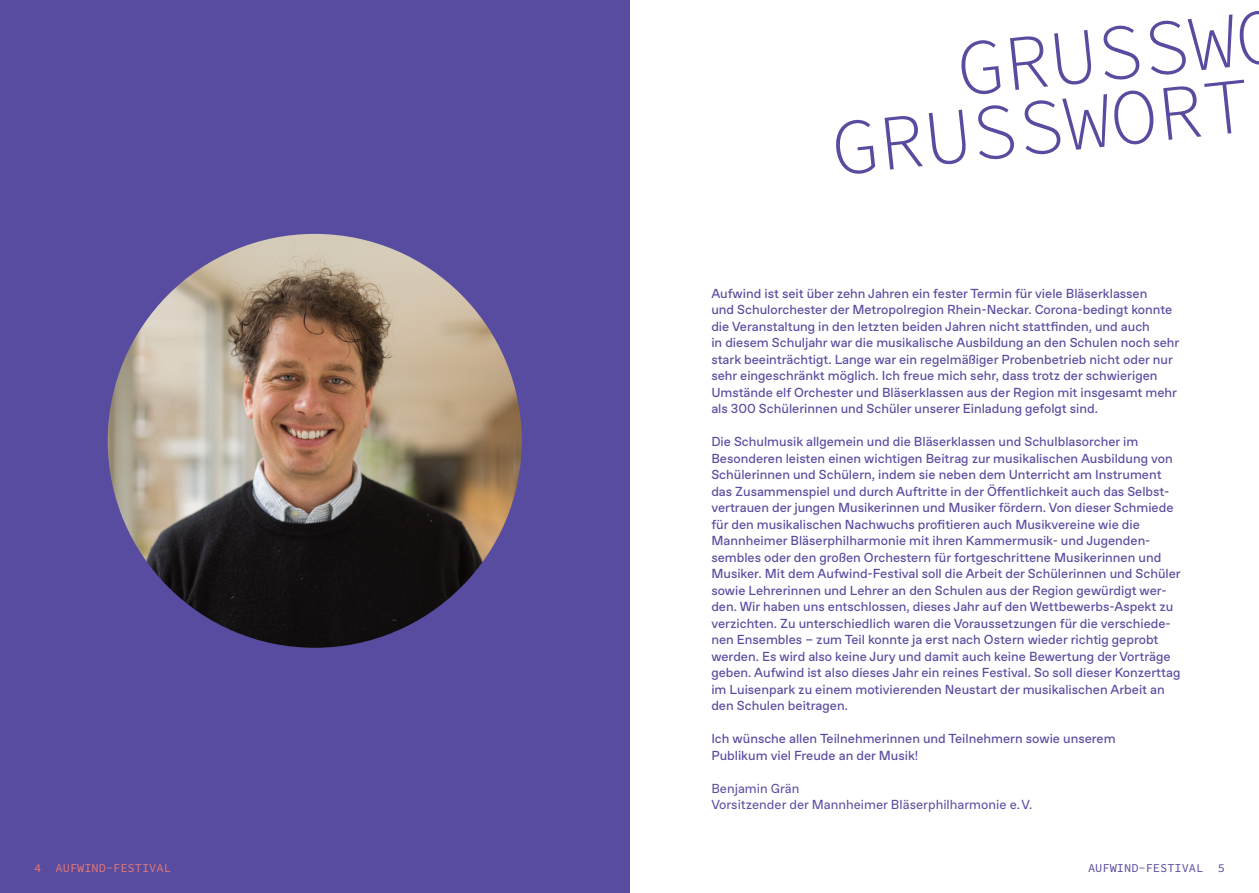
<style>
.page{position:relative;width:1259px;height:893px;background:#fff}
.page>*{position:absolute;margin:0;border:0;box-sizing:border-box;transform-origin:0 0}
.t1{font:13.05px/16.5px "Muto Regular V3";color:#574c9f}
.t2{font:13.05px "Muto Book V3";color:#574c9f}
.t3{font:12px "Source Code Pro";color:#e77775}
.t4{font:12px "Source Code Pro";color:#574c9f}
</style>
<div class="page">
<div style="left:0;top:0;width:629px;height:893px;background:#574c9f"></div>
<svg style="left:836px;top:119px;width:39px;height:55px"></svg>
<svg style="left:884px;top:10px;width:375px;height:160px"></svg>
<img style="left:108px;top:234px;width:414px;height:414px;border-radius:207px">
<p class="t1" style="left:711px;top:285px;width:469px">Aufwind ist seit über zehn Jahren ein fester Termin für viele Bläserklassen<br>und Schulorchester der Metropolregion Rhein-Neckar. Corona-bedingt konnte die Veranstaltung in den letzten beiden Jahren nicht stattfinden, und auch<br>in diesem Schuljahr war die musikalische Ausbildung an den Schulen noch sehr stark beeinträchtigt. Lange war ein regelmäßiger Probenbetrieb nicht oder nur sehr eingeschränkt möglich. Ich freue mich sehr, dass trotz der schwierigen Umstände elf Orchester und Bläserklassen aus der Region mit insgesamt mehr als 300 Schülerinnen und Schüler unserer Einladung gefolgt sind.</p>
<p class="t1" style="left:711px;top:433px;width:471px">Die Schulmusik allgemein und die Bläserklassen und Schulblasorcher im Besonderen leisten einen wichtigen Beitrag zur musikalischen Ausbildung von Schülerinnen und Schülern, indem sie neben dem Unterricht am Instrument das Zusammenspiel und durch Auftritte in der Öffentlichkeit auch das Selbst&shy;vertrauen der jungen Musikerinnen und Musiker fördern. Von dieser Schmiede für den musikalischen Nachwuchs profitieren auch Musikvereine wie die Mannheimer Bläserphilharmonie mit ihren Kammermusik- und Jugenden&shy;sembles oder den großen Orchestern für fortgeschrittene Musikerinnen und Musiker. Mit dem Aufwind-Festival soll die Arbeit der Schülerinnen und Schüler sowie Lehrerinnen und Lehrer an den Schulen aus der Region gewürdigt wer&shy;den. Wir haben uns entschlossen, dieses Jahr auf den Wettbewerbs-Aspekt zu verzichten. Zu unterschiedlich waren die Voraussetzungen für die verschiede&shy;nen Ensembles – zum Teil konnte ja erst nach Ostern wieder richtig geprobt werden. Es wird also keine Jury und damit auch keine Bewertung der Vorträge geben. Aufwind ist also dieses Jahr ein reines Festival. So soll dieser Konzerttag im Luisenpark zu einem motivierenden Neustart der musikalischen Arbeit an den Schulen beitragen.</p>
<p class="t1" style="left:711px;top:730px;width:406px">Ich wünsche allen Teilnehmerinnen und Teilnehmern sowie unserem<br>Publikum viel Freude an der Musik!</p>
<p class="t2" style="left:711px;top:780px;width:90px">Benjamin Grän</p>
<p class="t2" style="left:711px;top:796px;width:322px">Vorsitzender der Mannheimer Bläserphilharmonie e.V.</p>
<p class="t3" style="left:34px;top:859px;width:138px">4 AUFWIND-FESTIVAL</p>
<p class="t4" style="left:1088px;top:859px;width:138px">AUFWIND-FESTIVAL 5</p>
</div>
